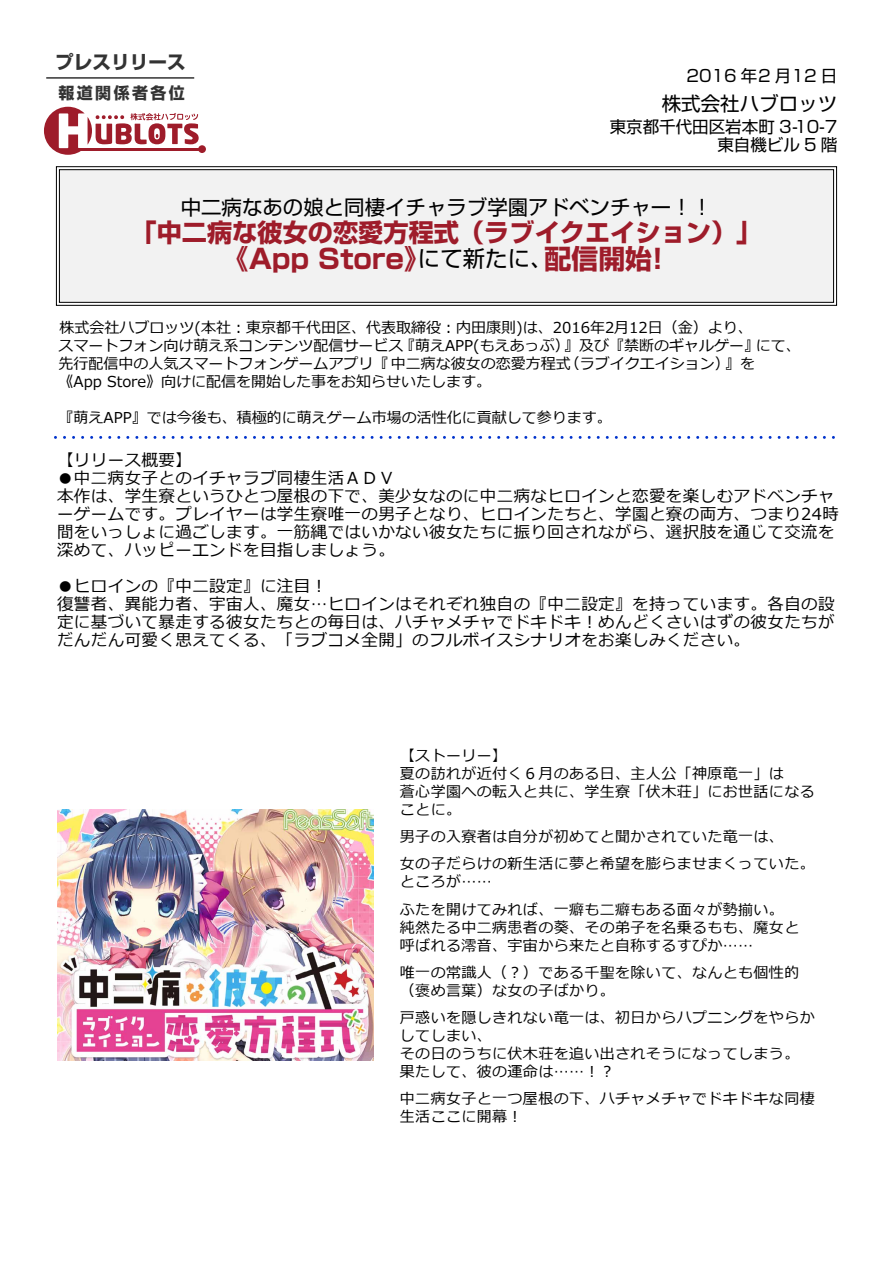
<style>
.page{position:relative;width:893px;height:1263px;background:#fff}
.page>*{position:absolute;margin:0;border:0;box-sizing:border-box;transform-origin:0 0}
.t1{font:700 27px "Shin Go Pro";color:#9e1c2a}
.t2{font:700 25.2px "Shin Go Pro";color:#9e1c2a}
.t3{font:20.4px "Shin Go Pro";color:#000}
.t4{font:19.5px "Shin Go Pro";color:#000}
.t5{font:700 18.6px "Shin Go Pro";color:#333}
.t6{font:16.5px/18px "Meiryo";letter-spacing:.025em;color:#000}
.t7{font:16.5px/18.3px "Shin Go Pro";color:#000;text-align:right}
.t8{font:700 16.05px "Shin Go Pro";letter-spacing:.15em;color:#333}
.t9{font:15px/18px "Meiryo";letter-spacing:.025em;color:#000}
.t10{font:15px/18px "Meiryo";color:#000}
.s1{font-weight:400;font-size:22.5px;color:#000}
</style>
<div class="page">
<svg style="left:55px;top:436px;width:780px;height:3px"></svg>
<div style="left:56px;top:166px;width:781px;height:140px;background:#fff;border:1px solid #000"></div>
<div style="left:59px;top:169px;width:775px;height:134px;background:#f2f2f2;border:1px solid #000"></div>
<hr style="left:46px;top:77px;width:148px;height:2px;background:#333">
<div style="left:198px;top:145px;width:8px;height:8px;background:#9e1c2a;border-radius:50%"></div>
<svg style="left:44px;top:107px;width:155px;height:48px"></svg>
<img style="left:57px;top:809px;width:316px;height:251px">
<p class="t5" style="left:55px;top:48px;width:132px">プレスリリース</p>
<p class="t8" style="left:59px;top:80px;width:128px">報道関係者各位</p>
<p class="t7" style="left:687px;top:64px;width:152px">2016 年2 月12 日</p>
<h3 class="t4" style="left:662px;top:88px;width:177px">株式会社ハブロッツ</h3>
<p class="t7" style="left:610px;top:115px;width:229px">東京都千代田区岩本町 3-10-7東自機ビル 5 階</p>
<h3 class="t3" style="left:181px;top:191px;width:533px">中二病なあの娘と同棲イチャラブ学園アドベンチャー！！</h3>
<h2 class="t2" style="left:131px;top:212px;width:631px">「中二病な彼女の恋愛方程式（ラブイクエイション）」</h2>
<h1 class="t1" style="left:222px;top:237px;width:451px">《App Store》<span class="s1">にて新たに、</span>配信開始！</h1>
<p class="t10" style="left:59px;top:319px;width:744px">株式会社ハブロッツ(本社：東京都千代田区、代表取締役：内田康則)は、2016年2月12日（金）より、<br>スマートフォン向け萌え系コンテンツ配信サービス『萌えAPP(もえあっぷ）』及び『禁断のギャルゲー』にて、先行配信中の人気スマートフォンゲームアプリ『中二病な彼女の恋愛方程式（ラブイクエイション）』を《App Store》向けに配信を開始した事をお知らせいたします。</p>
<p class="t10" style="left:59px;top:409px;width:555px">『萌えAPP』では今後も、積極的に萌えゲーム市場の活性化に貢献して参ります。</p>
<p class="t6" style="left:57px;top:452px;width:136px">【リリース概要】</p>
<p class="t6" style="left:57px;top:470px;width:783px">●中二病女子とのイチャラブ同棲生活ＡＤＶ<br>本作は、学生寮というひとつ屋根の下で、美少女なのに中二病なヒロインと恋愛を楽しむアドベンチャーゲームです。プレイヤーは学生寮唯一の男子となり、ヒロインたちと、学園と寮の両方、つまり24時間をいっしょに過ごします。一筋縄ではいかない彼女たちに振り回されながら、選択肢を通じて交流を深めて、ハッピーエンドを目指しましょう。</p>
<p class="t6" style="left:57px;top:578px;width:779px">●ヒロインの『中二設定』に注目！<br>復讐者、異能力者、宇宙人、魔女…ヒロインはそれぞれ独自の『中二設定』を持っています。各自の設定に基づいて暴走する彼女たちとの毎日は、ハチャメチャでドキドキ！めんどくさいはずの彼女たちがだんだん可愛く思えてくる、「ラブコメ全開」のフルボイスシナリオをお楽しみください。</p>
<p class="t9" style="left:400px;top:748px;width:416px">【ストーリー】<br>夏の訪れが近付く６月のある日、主人公「神原竜一」は<br>蒼心学園への転入と共に、学生寮「伏木荘」にお世話になることに。</p>
<p class="t9" style="left:400px;top:824px;width:416px;line-height:27px">男子の入寮者は自分が初めてと聞かされていた竜一は、<br>女の子だらけの新生活に夢と希望を膨らませまくっていた。</p>
<p class="t9" style="left:400px;top:869px;width:385px;line-height:27px">ところが……<br>ふたを開けてみれば、一癖も二癖もある面々が勢揃い。</p>
<p class="t9" style="left:400px;top:919px;width:401px">純然たる中二病患者の葵、その弟子を名乗るもも、魔女と呼ばれる澪音、宇宙から来たと自称するすぴか……</p>
<p class="t9" style="left:400px;top:964px;width:401px">唯一の常識人（？）である千聖を除いて、なんとも個性的（褒め言葉）な女の子ばかり。</p>
<p class="t9" style="left:400px;top:1009px;width:416px">戸惑いを隠しきれない竜一は、初日からハプニングをやらかしてしまい、<br>その日のうちに伏木荘を追い出されそうになってしまう。果たして、彼の運命は……！？</p>
<p class="t9" style="left:400px;top:1090px;width:416px">中二病女子と一つ屋根の下、ハチャメチャでドキドキな同棲生活ここに開幕！</p>
</div>
